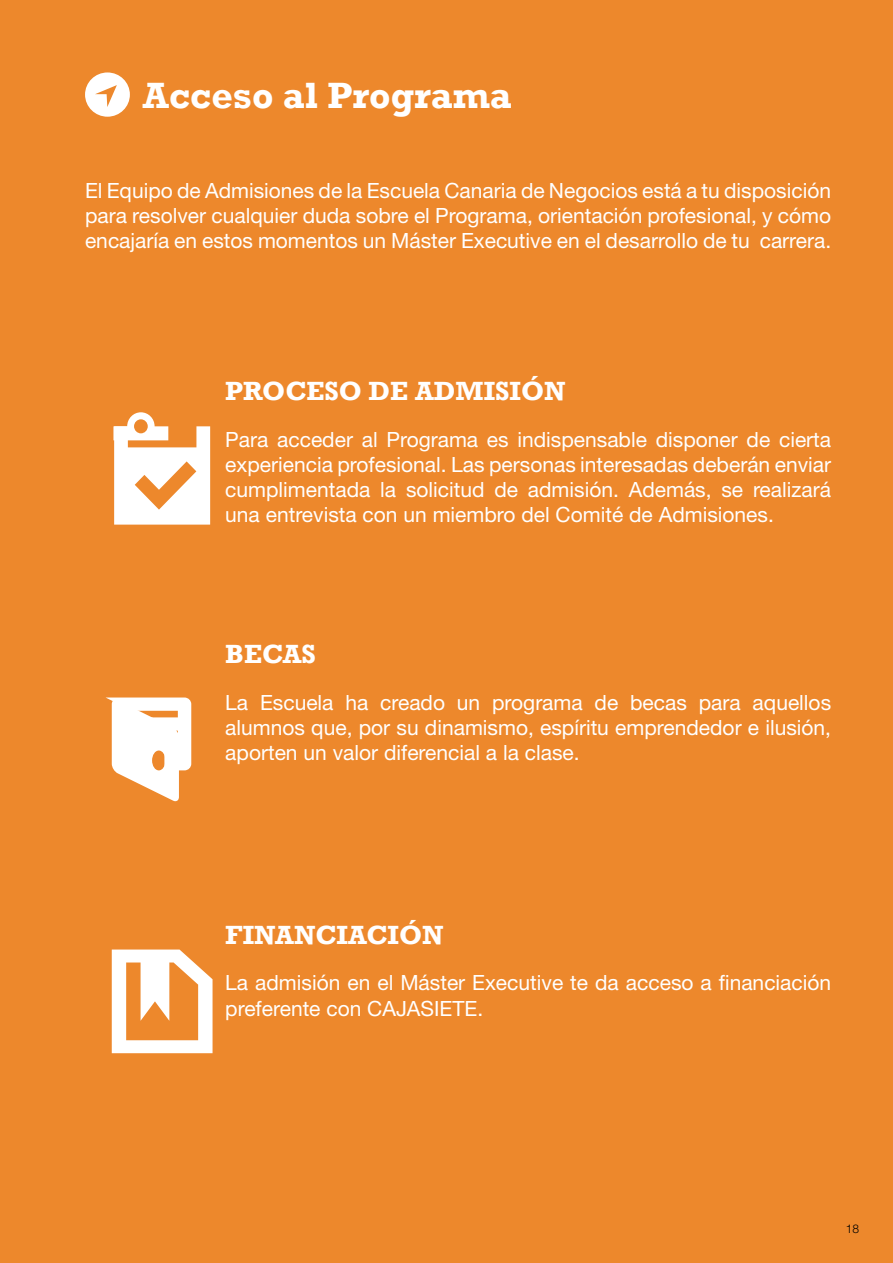
<style>
.page{position:relative;width:893px;height:1263px;background:#ed882c}
.page>*{position:absolute;margin:0;border:0;box-sizing:border-box;transform-origin:0 0}
.t1{font:700 37.5px "Rockwell";color:#fff}
.t2{font:700 27px "Rockwell";color:#fff}
.t3{font:21px/25.2px "Helvetica Neue LT Std";color:#fff;text-align:justify}
.t4{font:300 12px "Helvetica Neue LT Std";color:#000}
</style>
<div class="page">
<svg style="left:113px;top:412px;width:97px;height:113px"></svg>
<svg style="left:106px;top:697px;width:85px;height:104px"></svg>
<svg style="left:112px;top:949px;width:101px;height:104px"></svg>
<div style="left:85px;top:72px;width:45px;height:45px;background:#fff;border-radius:50%"></div>
<svg style="left:95px;top:85px;width:22px;height:22px"></svg>
<h1 class="t1" style="left:143px;top:72px;width:370px">Acceso al Programa</h1>
<p class="t3" style="left:85px;top:177px;width:748px">El Equipo de Admisiones de la Escuela Canaria de Negocios está a tu disposición para resolver cualquier duda sobre el Programa, orientación profesional, y cómo encajaría en estos momentos un Máster Executive en el desarrollo de tu carrera.</p>
<p class="t2" style="left:225px;top:374px;width:342px">PROCESO DE ADMISIÓN</p>
<p class="t3" style="left:225px;top:426px;width:607px">Para acceder al Programa es indispensable disponer de cierta experiencia profesional. Las personas interesadas deberán enviar cumplimentada la solicitud de admisión. Además, se realizará una entrevista con un miembro del Comité de Admisiones.</p>
<p class="t2" style="left:225px;top:637px;width:92px">BECAS</p>
<p class="t3" style="left:225px;top:689px;width:607px">La Escuela ha creado un programa de becas para aquellos alumnos que, por su dinamismo, espíritu emprendedor e ilusión, aporten un valor diferencial a la clase.</p>
<p class="t2" style="left:225px;top:918px;width:220px">FINANCIACIÓN</p>
<p class="t3" style="left:225px;top:970px;width:607px">La admisión en el Máster Executive te da acceso a financiación preferente con CAJASIETE.</p>
<p class="t4" style="left:846px;top:1221px;width:15px">18</p>
</div>
